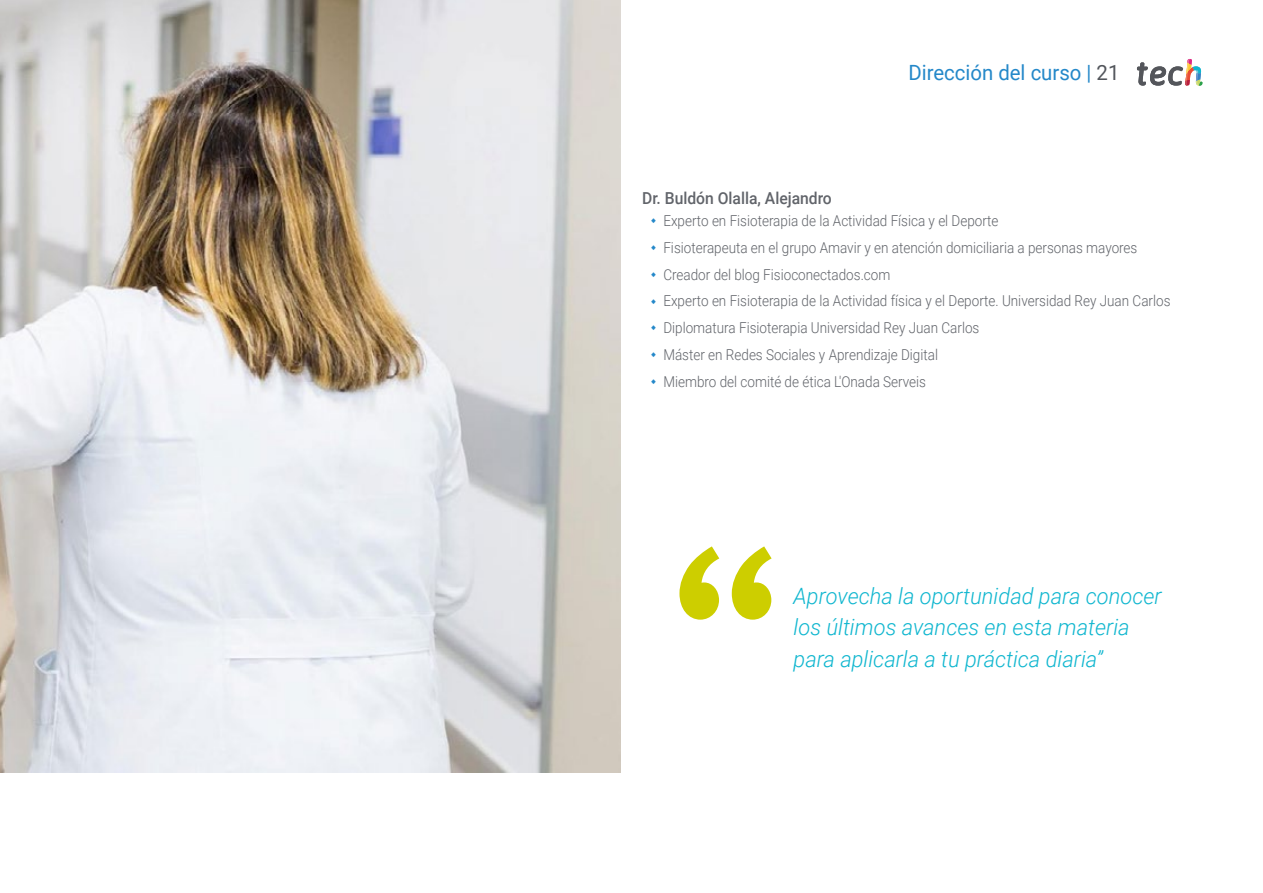
<style>
.page{position:relative;width:1263px;height:893px;background:#fff}
.page>*{position:absolute;margin:0;border:0;box-sizing:border-box;transform-origin:0 0}
.t1{font:italic 300 22.5px/31.5px "Roboto";color:#0fb6cf}
.t2{font:21px "Roboto";color:#2488c9}
.t3{font:500 16.5px "Roboto";color:#61646a;scale:.95 1}
.t4{font:300 15px/26.7px "Roboto";color:#61646a;scale:.9 1}
.s1{color:#52555b}
</style>
<div class="page">
<svg style="left:1137px;top:59px;width:65px;height:27px"></svg>
<svg style="left:679px;top:546px;width:93px;height:74px"></svg>
<img style="left:0;top:0;width:621px;height:772px">
<h2 class="t2" style="left:908px;top:57px;width:213px">Dirección del curso | <span class="s1">21</span></h2>
<p class="t3" style="left:642px;top:186px;width:201px">Dr. Buldón Olalla, Alejandro</p>
<p class="t4" style="left:663px;top:207px;width:565px">Experto en Fisioterapia de la Actividad Física y el Deporte<br>Fisioterapeuta en el grupo Amavir y en atención domiciliaria a personas mayores Creador del blog Fisioconectados.com<br>Experto en Fisioterapia de la Actividad física y el Deporte. Universidad Rey Juan Carlos Diplomatura Fisioterapia Universidad Rey Juan Carlos<br>Máster en Redes Sociales y Aprendizaje Digital<br>Miembro del comité de ética L'Onada Serveis</p>
<h1 class="t1" style="left:793px;top:579px;width:370px">Aprovecha la oportunidad para conocer los últimos avances en esta materia para aplicarla a tu práctica diaria”</h1>
</div>
